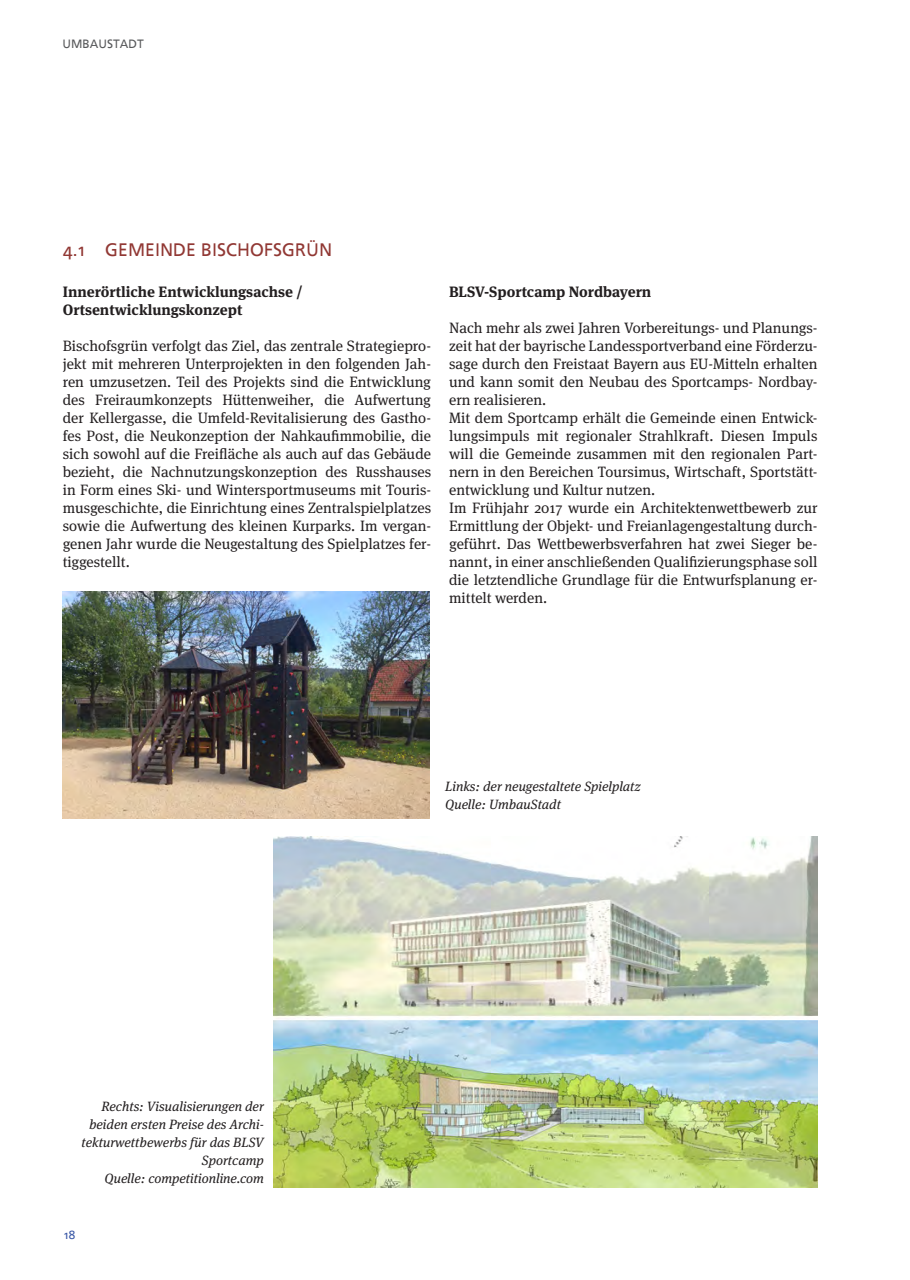
<style>
.page{position:relative;width:910px;height:1280px;background:#fff}
.page>*{position:absolute;margin:0;border:0;box-sizing:border-box;transform-origin:0 0}
.t1{font:18px "Frutiger Linotype";color:#913834}
.Fließtext{font:15px/18px "Meta Serif Pro";color:#231f20;text-align:justify}
.Absatzüberschrift{font:700 15px/18px "Meta Serif Pro";color:#231f20}
.t2{font:italic 13.5px/18px "Meta Serif Pro";color:#231f20;text-align:right}
.t3{font:12px "Frutiger Linotype";color:#57585a}
.t4{font:12px "Frutiger Linotype";color:#3957a6}
</style>
<div class="page">
<img style="left:274px;top:837px;width:544px;height:351px">
<img style="left:63px;top:591px;width:367px;height:228px">
<p class="t3" style="left:63px;top:37px;width:83px">UMBAUSTADT</p>
<p class="t1" style="left:63px;top:239px;width:271px">4.1 GEMEINDE BISCHOFSGRÜN</p>
<p class="Absatzüberschrift" style="left:63px;top:281px;width:242px">Innerörtliche Entwicklungsachse /<br>Ortsentwicklungskonzept</p>
<p class="Fließtext" style="left:63px;top:336px;width:370px">Bischofsgrün verfolgt das Ziel, das zentrale Strategiepro&shy;jekt mit mehreren Unterprojekten in den folgenden Jah&shy;ren umzusetzen. Teil des Projekts sind die Entwicklung des Freiraumkonzepts Hüttenweiher, die Aufwertung der Kellergasse, die Umfeld-Revitalisierung des Gastho&shy;fes Post, die Neukonzeption der Nahkaufimmobilie, die sich sowohl auf die Freifläche als auch auf das Gebäude bezieht, die Nachnutzungskonzeption des Russhauses in Form eines Ski- und Wintersportmuseums mit Touris&shy;musgeschichte, die Einrichtung eines Zentralspielplatzes sowie die Aufwertung des kleinen Kurparks. Im vergan&shy;genen Jahr wurde die Neugestaltung des Spielplatzes fer&shy;tiggestellt.</p>
<p class="Absatzüberschrift" style="left:449px;top:281px;width:204px">BLSV-Sportcamp Nordbayern</p>
<p class="Fließtext" style="left:449px;top:318px;width:370px">Nach mehr als zwei Jahren Vorbereitungs- und Planungs&shy;zeit hat der bayrische Landessportverband eine Förderzu&shy;sage durch den Freistaat Bayern aus EU-Mitteln erhalten und kann somit den Neubau des Sportcamps- Nordbay&shy;ern realisieren.</p>
<p class="Fließtext" style="left:449px;top:408px;width:370px">Mit dem Sportcamp erhält die Gemeinde einen Entwick&shy;lungsimpuls mit regionaler Strahlkraft. Diesen Impuls will die Gemeinde zusammen mit den regionalen Part&shy;nern in den Bereichen Toursimus, Wirtschaft, Sportstätt&shy;entwicklung und Kultur nutzen.</p>
<p class="Fließtext" style="left:449px;top:498px;width:370px">Im Frühjahr 2017 wurde ein Architektenwettbewerb zur Ermittlung der Objekt- und Freianlagengestaltung durch&shy;geführt. Das Wettbewerbsverfahren hat zwei Sieger be&shy;nannt, in einer anschließenden Qualifizierungsphase soll die letztendliche Grundlage für die Entwurfsplanung er&shy;mittelt werden.</p>
<p class="t2" style="left:445px;top:777px;width:197px">Links: der neugestaltete Spielplatz</p>
<p class="t2" style="left:445px;top:795px;width:117px">Quelle: UmbauStadt</p>
<p class="t2" style="left:82px;top:1097px;width:184px">Rechts: Visualisierungen der beiden ersten Preise des Archi&shy;tekturwettbewerbs für das BLSV<br>Sportcamp</p>
<p class="t2" style="left:104px;top:1169px;width:161px">Quelle: competitionline.com</p>
<p class="t4" style="left:64px;top:1228px;width:13px">18</p>
</div>
